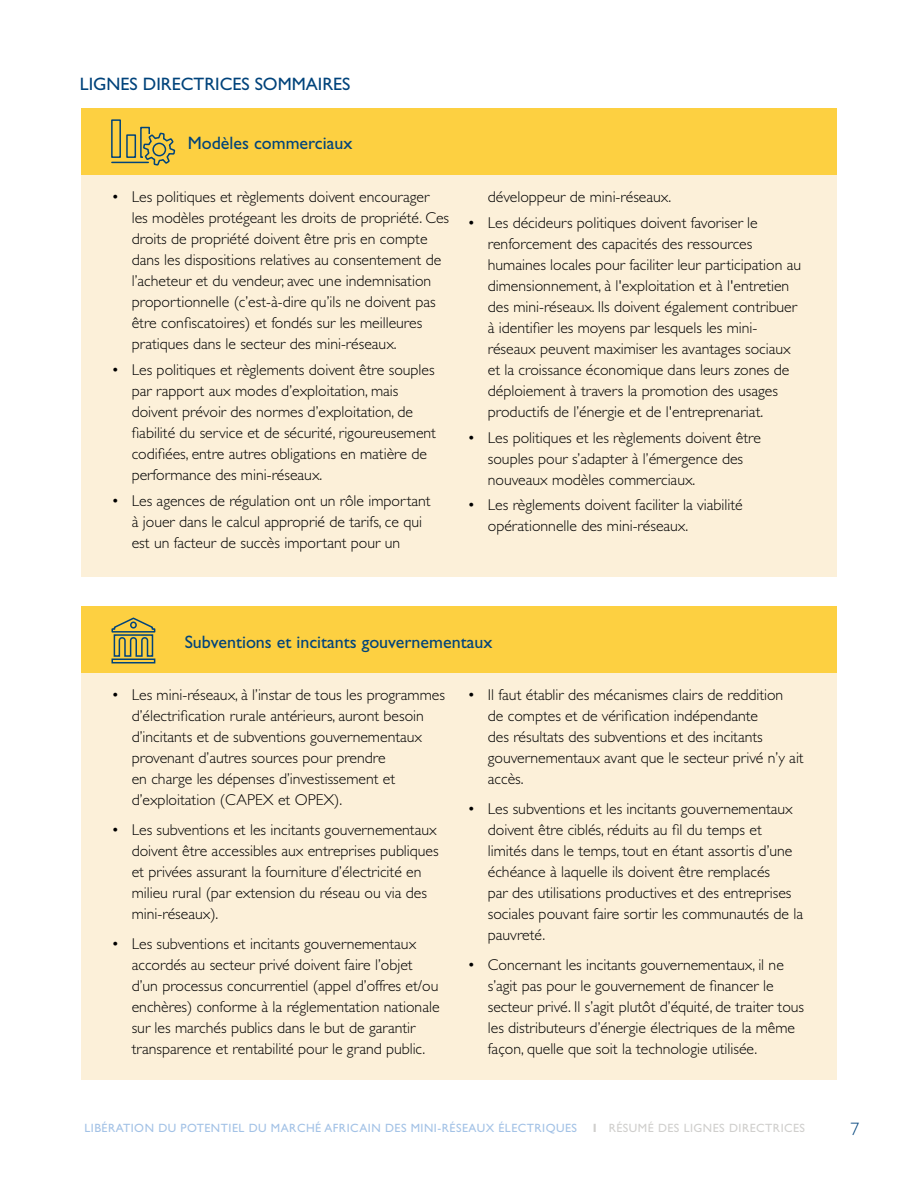
<style>
.page{position:relative;width:918px;height:1188px;background:#fff}
.page>*{position:absolute;margin:0;border:0;box-sizing:border-box;transform-origin:0 0}
.t1{font:18px "Gill Sans Std";color:#00437b}
.t2{font:300 18px "Gill Sans Std";color:#00437b}
.t3{font:300 15.75px/21px "Gill Sans Std";color:#000}
.t4{font:12px "Gill Sans Std";letter-spacing:.04em;color:#a3c2e6}
.t5{font:12px "Gill Sans Std";letter-spacing:.04em;color:#d0cfcd}
.s1{font-weight:700}
</style>
<div class="page">
<div style="left:81px;top:134px;width:756px;height:443px;background:#fcf0d9"></div>
<div style="left:81px;top:633px;width:756px;height:447px;background:#fcf0d9"></div>
<div style="left:81px;top:108px;width:756px;height:66px;background:#fdd041"></div>
<div style="left:81px;top:607px;width:756px;height:66px;background:#fdd041"></div>
<hr style="left:112px;top:162px;width:36px;height:1px;background:#00437b">
<div style="left:111px;top:119px;width:10px;height:39px;border:2px solid #00437b"></div>
<div style="left:126px;top:134px;width:10px;height:24px;border:2px solid #00437b"></div>
<div style="left:140px;top:127px;width:10px;height:31px;border:2px solid #00437b"></div>
<svg style="left:143px;top:126px;width:32px;height:49px"></svg>
<div style="left:152px;top:143px;width:14px;height:13px;border:2px solid #00437b;border-radius:50%"></div>
<svg style="left:111px;top:617px;width:45px;height:47px"></svg>
<p class="t1" style="left:80px;top:74px;width:272px">LIGNES DIRECTRICES SOMMAIRES</p>
<p class="t1" style="left:188px;top:133px;width:166px">Modèles commerciaux</p>
<p class="t3" style="left:132px;top:186px;width:319px;text-indent:-20px">• Les politiques et règlements doivent encourager les modèles protégeant les droits de propriété. Ces droits de propriété doivent être pris en compte dans les dispositions relatives au consentement de l’acheteur et du vendeur, avec une indemnisation proportionnelle (c’est-à-dire qu’ils ne doivent pas être confiscatoires) et fondés sur les meilleures pratiques dans le secteur des mini-réseaux.</p>
<p class="t3" style="left:132px;top:359px;width:306px;text-indent:-20px">• Les politiques et règlements doivent être souples par rapport aux modes d’exploitation, mais doivent prévoir des normes d’exploitation, de fiabilité du service et de sécurité, rigoureusement codifiées, entre autres obligations en matière de performance des mini-réseaux.</p>
<p class="t3" style="left:132px;top:490px;width:300px;text-indent:-20px">• Les agences de régulation ont un rôle important à jouer dans le calcul approprié de tarifs, ce qui est un facteur de succès important pour un</p>
<p class="t3" style="left:488px;top:186px;width:185px">développeur de mini-réseaux.</p>
<p class="t3" style="left:488px;top:212px;width:315px;text-indent:-20px">• Les décideurs politiques doivent favoriser le renforcement des capacités des ressources humaines locales pour faciliter leur participation au dimensionnement, à l'exploitation et à l'entretien des mini-réseaux. Ils doivent également contribuer à identifier les moyens par lesquels les mini&shy;réseaux peuvent maximiser les avantages sociaux et la croissance économique dans leurs zones de déploiement à travers la promotion des usages productifs de l’énergie et de l'entreprenariat.</p>
<p class="t3" style="left:488px;top:427px;width:275px;text-indent:-20px">• Les politiques et les règlements doivent être souples pour s’adapter à l’émergence des nouveaux modèles commerciaux.</p>
<p class="t3" style="left:488px;top:495px;width:257px;text-indent:-20px">• Les règlements doivent faciliter la viabilité opérationnelle des mini-réseaux.</p>
<p class="t1" style="left:185px;top:631px;width:309px">Subventions et incitants gouvernementaux</p>
<p class="t3" style="left:132px;top:685px;width:315px;text-indent:-20px">• Les mini-réseaux, à l’instar de tous les programmes d’électrification rurale antérieurs, auront besoin d’incitants et de subventions gouvernementaux provenant d’autres sources pour prendre<br>en charge les dépenses d’investissement et d’exploitation (CAPEX et OPEX).</p>
<p class="t3" style="left:132px;top:820px;width:308px;text-indent:-20px">• Les subventions et les incitants gouvernementaux doivent être accessibles aux entreprises publiques et privées assurant la fourniture d’électricité en milieu rural (par extension du réseau ou via des mini-réseaux).</p>
<p class="t3" style="left:132px;top:933px;width:309px;text-indent:-20px">• Les subventions et incitants gouvernementaux accordés au secteur privé doivent faire l’objet d’un processus concurrentiel (appel d’offres et/ou enchères) conforme à la réglementation nationale sur les marchés publics dans le but de garantir transparence et rentabilité pour le grand public.</p>
<p class="t3" style="left:488px;top:685px;width:317px;text-indent:-20px">• Il faut établir des mécanismes clairs de reddition<br>de comptes et de vérification indépendante<br>des résultats des subventions et des incitants gouvernementaux avant que le secteur privé n’y ait accès.</p>
<p class="t3" style="left:488px;top:798px;width:317px;text-indent:-20px">• Les subventions et les incitants gouvernementaux doivent être ciblés, réduits au fil du temps et limités dans le temps, tout en étant assortis d’une échéance à laquelle ils doivent être remplacés<br>par des utilisations productives et des entreprises sociales pouvant faire sortir les communautés de la pauvreté.</p>
<p class="t3" style="left:488px;top:954px;width:318px;text-indent:-20px">• Concernant les incitants gouvernementaux, il ne s’agit pas pour le gouvernement de financer le secteur privé. Il s’agit plutôt d’équité, de traiter tous les distributeurs d’énergie électriques de la même façon, quelle que soit la technologie utilisée.</p>
<p class="t4" style="left:85px;top:1121px;width:494px">LIBÉRATION DU POTENTIEL DU MARCHÉ AFRICAIN DES MINI-RÉSEAUX ÉLECTRIQUES</p>
<p class="t5" style="left:593px;top:1121px;width:214px"><span class="s1">I</span> RÉSUMÉ DES LIGNES DIRECTRICES</p>
<p class="t2" style="left:850px;top:1119px;width:10px">7</p>
</div>
